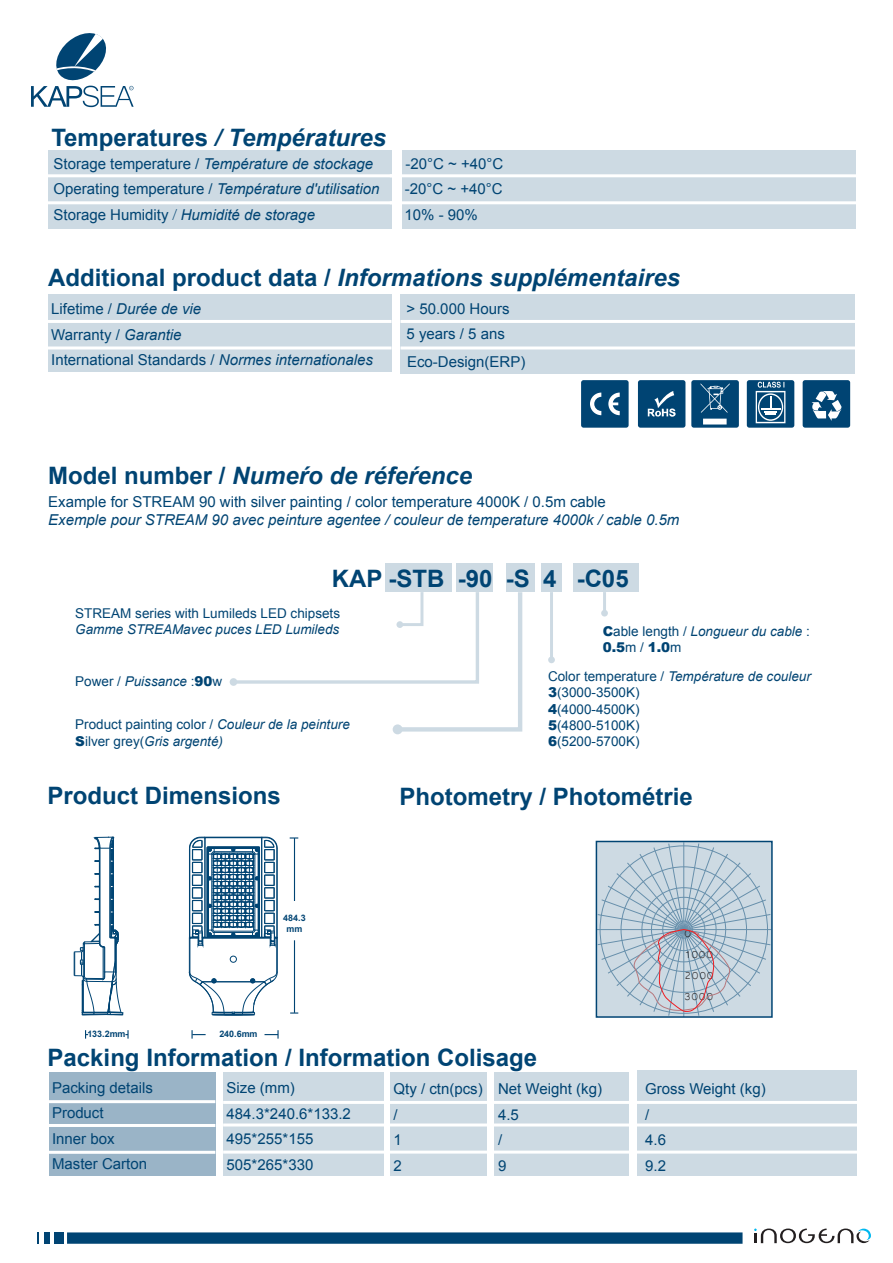
<style>
.page{position:relative;width:893px;height:1263px;background:#fff}
.page>*{position:absolute;margin:0;border:0;box-sizing:border-box;transform-origin:0 0}
.t1{font:italic 700 24px "Arial";color:#004473}
.t2{font:700 24px "Arial";color:#004473}
.t3{font:15px/25.5px "Arial";color:#004473}
.t4{font:italic 15px/25.5px "Arial";color:#004473}
.t5{font:13.5px/16.2px "Arial";color:#004473}
.t6{font:italic 13.5px "Arial";color:#004473}
.t7{font:12.9px/21px "Microsoft Yi Baiti";letter-spacing:.005em;color:#231f20;scale:1.11 1}
.t8{font:700 9px/10.6px "Arial";color:#004473;text-align:center}
.s1{font-style:normal}
.s2{font-family:"Adobe Ming Std";font-weight:300;font-style:normal}
.s3{font-style:italic}
.s4{font-weight:900;font-style:normal}
.s5{font-weight:900}
</style>
<div class="page">
<svg style="left:599px;top:844px;width:171px;height:171px"></svg>
<div style="left:402px;top:150px;width:453px;height:79px;background:#cddae3"></div>
<div style="left:638px;top:380px;width:47px;height:48px;background:#004473;border-radius:3px"></div>
<svg style="left:648px;top:391px;width:28px;height:26px"></svg>
<div style="left:581px;top:380px;width:48px;height:48px;background:#004473;border-radius:3px"></div>
<svg style="left:590px;top:393px;width:30px;height:22px"></svg>
<div style="left:691px;top:380px;width:48px;height:48px;background:#004473;border-radius:3px"></div>
<svg style="left:701px;top:383px;width:29px;height:41px"></svg>
<div style="left:747px;top:380px;width:47px;height:48px;background:#004473;border-radius:3px"></div>
<div style="left:803px;top:380px;width:47px;height:48px;background:#004473;border-radius:3px"></div>
<svg style="left:811px;top:391px;width:30px;height:30px"></svg>
<svg style="left:756px;top:382px;width:29px;height:41px"></svg>
<div style="left:67px;top:1232px;width:675px;height:12px;background:#004473"></div>
<div style="left:54px;top:1232px;width:10px;height:12px;background:#004473"></div>
<div style="left:45px;top:1232px;width:5px;height:12px;background:#004473"></div>
<svg style="left:38px;top:1232px;width:1px;height:12px"></svg>
<svg style="left:754px;top:1228px;width:117px;height:15px"></svg>
<svg style="left:31px;top:33px;width:103px;height:74px"></svg>
<div style="left:49px;top:150px;width:343px;height:79px;background:#cddae3"></div>
<div style="left:400px;top:294px;width:455px;height:80px;background:#cddae3"></div>
<hr style="left:400px;top:320px;width:460px;height:3px;background:#fff">
<hr style="left:400px;top:346px;width:463px;height:3px;background:#fff">
<div style="left:48px;top:294px;width:344px;height:78px;background:#cddae3"></div>
<hr style="left:48px;top:320px;width:344px;height:3px;background:#fff">
<hr style="left:48px;top:346px;width:344px;height:3px;background:#fff">
<hr style="left:390px;top:201px;width:477px;height:3px;background:#fff">
<hr style="left:390px;top:174px;width:477px;height:3px;background:#fff">
<hr style="left:43px;top:201px;width:355px;height:3px;background:#fff">
<hr style="left:43px;top:174px;width:355px;height:3px;background:#fff">
<div style="left:573px;top:564px;width:65px;height:28px;background:#cddae3"></div>
<div style="left:506px;top:564px;width:28px;height:28px;background:#cddae3"></div>
<div style="left:541px;top:564px;width:21px;height:28px;background:#cddae3"></div>
<div style="left:456px;top:564px;width:36px;height:28px;background:#cddae3"></div>
<div style="left:385px;top:564px;width:67px;height:28px;background:#cddae3"></div>
<svg style="left:230px;top:592px;width:292px;height:142px"></svg>
<svg style="left:393px;top:724px;width:10px;height:10px"></svg>
<hr style="left:603px;top:592px;width:3px;height:21px;background:#004473">
<div style="left:601px;top:610px;width:7px;height:6px;background:#cddae3;border-radius:50%"></div>
<hr style="left:550px;top:592px;width:3px;height:68px;background:#004473">
<div style="left:548px;top:656px;width:7px;height:7px;background:#cddae3;border-radius:50%"></div>
<div style="left:390px;top:1072px;width:96px;height:104px;background:#cddae3"></div>
<div style="left:494px;top:1072px;width:135px;height:104px;background:#cddae3"></div>
<div style="left:638px;top:1071px;width:219px;height:105px;background:#cddae3"></div>
<div style="left:49px;top:1073px;width:166px;height:103px;background:#9ab4c7"></div>
<hr style="left:49px;top:1100px;width:166px;height:3px;background:#fff">
<hr style="left:49px;top:1124px;width:166px;height:3px;background:#fff">
<hr style="left:49px;top:1151px;width:166px;height:3px;background:#fff">
<div style="left:223px;top:1072px;width:160px;height:104px;background:#cddae3"></div>
<hr style="left:223px;top:1101px;width:643px;height:3px;background:#fff">
<hr style="left:223px;top:1123px;width:643px;height:3px;background:#fff">
<hr style="left:223px;top:1150px;width:643px;height:3px;background:#fff">
<svg style="left:74px;top:836px;width:49px;height:179px"></svg>
<svg style="left:189px;top:836px;width:89px;height:179px"></svg>
<div style="left:596px;top:841px;width:177px;height:177px;border:2px solid #004473"></div>
<hr style="left:294px;top:838px;width:1px;height:63px;background:#004473">
<hr style="left:294px;top:940px;width:1px;height:73px;background:#004473">
<svg style="left:125px;top:1030px;width:4px;height:8px"></svg>
<svg style="left:85px;top:1030px;width:3px;height:8px"></svg>
<svg style="left:265px;top:1030px;width:14px;height:8px"></svg>
<svg style="left:191px;top:1030px;width:15px;height:8px"></svg>
<h1 class="t1" style="left:51px;top:122px;width:336px"><span class="s1">Temperatures</span> / Températures</h1>
<p class="t4" style="left:54px;top:151px;width:327px"><span class="s1">Storage temperature /</span> Température de stockage<br><span class="s1">Operating temperature /</span> Température d'utilisation<br><span class="s1">Storage Humidity</span> <span class="s2">/</span> Humidité de storage</p>
<p class="t3" style="left:405px;top:151px;width:100px">-20°C ~ +40°C -20°C ~ +40°C</p>
<p class="t3" style="left:404px;top:203px;width:75px">10% - 90%</p>
<h1 class="t1" style="left:48px;top:261px;width:634px"><span class="s1">Additional product data /</span> Informations supplémentaires</h1>
<p class="t3" style="left:51px;top:296px;width:323px">Lifetime / <span class="s3">Durée de vie<br></span>Warranty / <span class="s3">Garantie<br></span>International Standards / <span class="s3">Normes internationales</span></p>
<p class="t3" style="left:407px;top:296px;width:104px">&gt; 50.000 Hours<br>5 years / 5 ans</p>
<p class="t3" style="left:407px;top:349px;width:120px">Eco-Design(ERP)</p>
<h1 class="t1" style="left:48px;top:459px;width:426px"><span class="s1">Model number /</span> Numeŕo de réfeŕence</h1>
<p class="t3" style="left:48px;top:489px;width:559px">Example for STREAM 90 with silver painting / color temperature 4000K / 0.5m cable</p>
<p class="t4" style="left:48px;top:507px;width:633px">Exemple pour STREAM 90 avec peinture agentee / couleur de temperature 4000k / cable 0.5m</p>
<h1 class="t2" style="left:332px;top:562px;width:298px">KAP -STB -90 -S 4 -C05</h1>
<p class="t5" style="left:75px;top:605px;width:266px">STREAM series with Lumileds LED chipsets</p>
<p class="t6" style="left:75px;top:620px;width:266px">Gamme STREAMavec puces LED Lumileds</p>
<p class="t6" style="left:75px;top:673px;width:149px"><span class="s1">Power /</span> Puissance <span class="s1">:</span><span class="s4">90</span><span class="s1">w</span></p>
<p class="t5" style="left:75px;top:717px;width:276px">Product painting color / <span class="s3">Couleur de la peinture<br></span><span class="s5">S</span>ilver grey(<span class="s3">Gris argenté)</span></p>
<h1 class="t2" style="left:47px;top:779px;width:235px">Product Dimensions</h1>
<p class="t8" style="left:87px;top:1028px;width:40px">133.2mm</p>
<p class="t8" style="left:283px;top:913px;width:24px">484.3 mm</p>
<p class="t8" style="left:219px;top:1028px;width:40px">240.6mm</p>
<p class="t5" style="left:603px;top:623px;width:209px"><span class="s5">C</span>able length / <span class="s3">Longueur du cable</span> :<br><span class="s5">0.5</span>m / <span class="s5">1.0</span>m</p>
<p class="t5" style="left:548px;top:668px;width:264px">Color temperature / <span class="s3">Température de couleur<br></span><span class="s5">3</span>(3000-3500K)<br><span class="s5">4</span>(4000-4500K)<br><span class="s5">5</span>(4800-5100K)<br><span class="s5">6</span>(5200-5700K)</p>
<h1 class="t2" style="left:399px;top:780px;width:295px">Photometry / Photométrie</h1>
<p class="t7" style="left:684px;top:922px;width:29px">0<br>1000<br>2000<br>3000</p>
<h1 class="t2" style="left:48px;top:1041px;width:491px">Packing Information / Information Colisage</h1>
<p class="t3" style="left:394px;top:1076px;width:91px">Qty / ctn(pcs) /<br>1<br>2</p>
<p class="t3" style="left:498px;top:1076px;width:105px">Net Weight (kg)<br>4.5<br>/<br>9</p>
<p class="t3" style="left:645px;top:1076px;width:122px">Gross Weight (kg) /<br>4.6<br>9.2</p>
<p class="t3" style="left:52px;top:1075px;width:102px">Packing details<br>Product<br>Inner box<br>Master Carton</p>
<p class="t3" style="left:227px;top:1075px;width:126px">Size (mm)<br>484.3*240.6*133.2<br>495*255*155<br>505*265*330</p>
</div>
